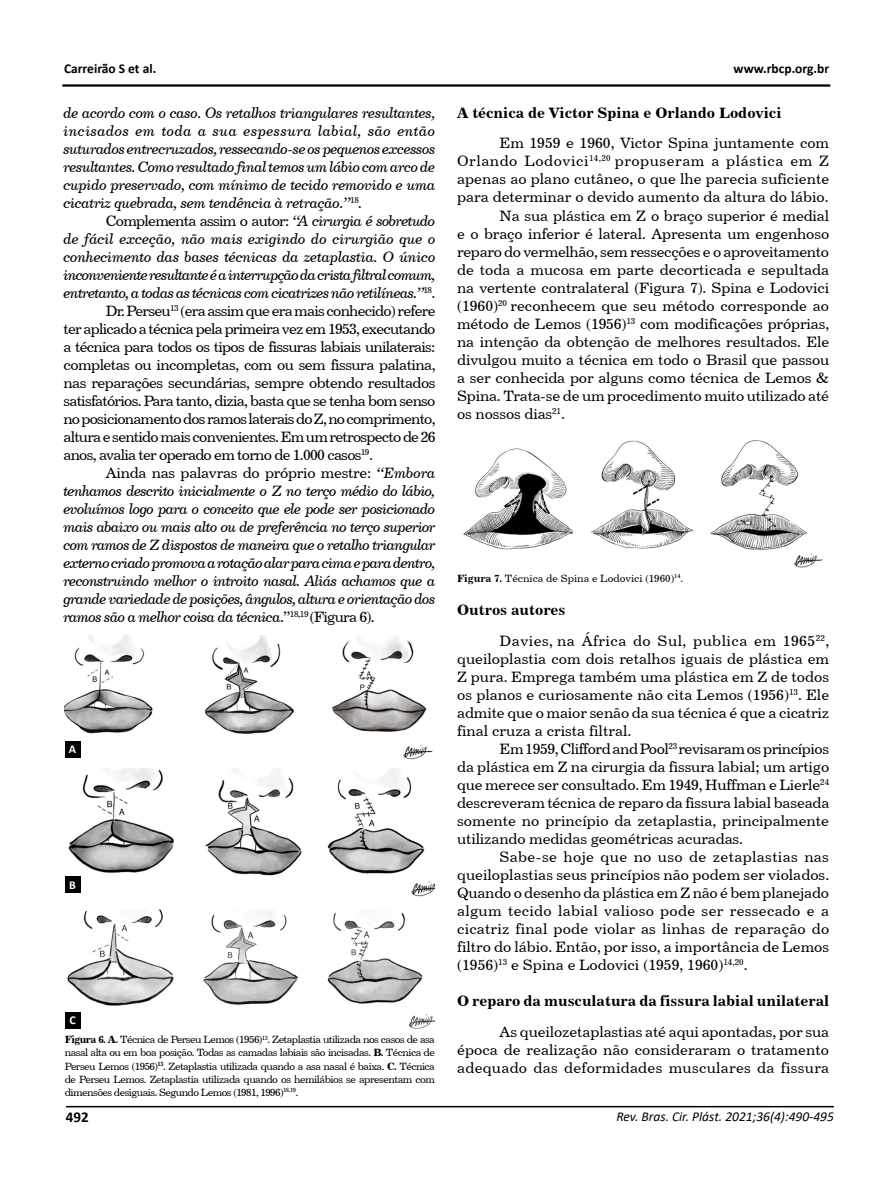
<style>
.page{position:relative;width:893px;height:1191px;background:#fff}
.page>*{position:absolute;margin:0;border:0;box-sizing:border-box;transform-origin:0 0}
.t1{font:15px/18px "Century 731 BT Roman A";letter-spacing:-.01em;color:#000;text-align:justify}
.t2{font:15px/18px "Century 731 BT Italic A";letter-spacing:-.05em;color:#000;text-align:justify}
.t3{font:15px "Century 731 BT Bold A";color:#000}
.t4{font:15px "Century 731 BT Roman A";letter-spacing:-.05em;color:#000}
.t5{font:15px "Century 731 BT Roman A";letter-spacing:.035em;color:#000}
.t6{font:700 15px "Calibri";color:#000}
.t7{font:italic 13.5px "Calibri";color:#000}
.t8{font:700 13.5px "Calibri";color:#000}
.t9{font:700 12px "Calibri";color:#fff}
.t10{font:10.5px/13.2px "Century 731 BT Roman A";letter-spacing:-.05em;color:#000;text-align:justify}
.t11{font:10.5px "Century 731 BT Roman A";color:#000}
.s1{font-family:"Century 731 BT Italic A"}
.s2{font-family:"Century 731 BT Roman A"}
.s3{font-family:"Century 731 BT Bold A"}
</style>
<div class="page">
<hr style="left:66px;top:1106px;width:768px;height:1px;background:#000">
<hr style="left:62px;top:84px;width:768px;height:3px;background:#000">
<img style="left:463px;top:440px;width:360px;height:128px">
<img style="left:65px;top:635px;width:370px;height:393px">
<div style="left:65px;top:741px;width:15px;height:16px;background:#000"></div>
<div style="left:65px;top:1012px;width:15px;height:16px;background:#000"></div>
<div style="left:65px;top:876px;width:15px;height:17px;background:#000"></div>
<p class="t8" style="left:64px;top:59px;width:94px">Carreirão S et al.</p>
<p class="t8" style="left:734px;top:59px;width:97px">www.rbcp.org.br</p>
<p class="t2" style="left:63px;top:103px;width:374px">de acordo com o caso. Os retalhos triangulares resultantes, incisados em toda a sua espessura labial, são então suturados entrecruzados, ressecando-se os pequenos excessos resultantes. Como resultado final temos um lábio com arco de cupido preservado, com mínimo de tecido removido e uma cicatriz quebrada, sem tendência à retração.”<sup>18</sup>.</p>
<p class="t4" style="left:106px;top:211px;width:331px">Complementa assim o autor: <span class="s1">“A cirurgia é sobretudo</span></p>
<p class="t2" style="left:63px;top:229px;width:374px">de fácil exceção, não mais exigindo do cirurgião que o conhecimento das bases técnicas da zetaplastia. O único inconveniente resultante é a interrupção da crista filtral comum, entretanto, a todas as técnicas com cicatrizes não retilíneas.”<sup>18</sup><span class="s2">.</span></p>
<p class="t1" style="left:63px;top:301px;width:374px;text-indent:43px">Dr. Perseu<sup>13</sup> (era assim que era mais conhecido) refere ter aplicado a técnica pela primeira vez em 1953, executando a técnica para todos os tipos de fissuras labiais unilaterais: completas ou incompletas, com ou sem fissura palatina, nas reparações secundárias, sempre obtendo resultados satisfatórios. Para tanto, dizia, basta que se tenha bom senso no posicionamento dos ramos laterais do Z, no comprimento, altura e sentido mais convenientes. Em um retrospecto de 26 anos, avalia ter operado em torno de 1.000 casos<sup>19</sup>.</p>
<p class="t1" style="left:106px;top:463px;width:331px">Ainda nas palavras do próprio mestre: <span class="s1">“Embora</span></p>
<p class="t2" style="left:63px;top:481px;width:374px">tenhamos descrito inicialmente o Z no terço médio do lábio, evoluímos logo para o conceito que ele pode ser posicionado mais abaixo ou mais alto ou de preferência no terço superior com ramos de Z dispostos de maneira que o retalho triangular externo criado promova a rotação alar para cima e para dentro, reconstruindo melhor o introito nasal. Aliás achamos que a grande variedade de posições, ângulos, altura e orientação dos ramos são a melhor coisa da técnica<span class="s2">.”</span><sup>18,19</sup> <span class="s2">(Figura 6).</span></p>
<p class="t3" style="left:457px;top:103px;width:326px">A técnica de Victor Spina e Orlando Lodovici</p>
<p class="t1" style="left:500px;top:134px;width:331px">Em 1959 e 1960, Victor Spina juntamente com</p>
<p class="t5" style="left:457px;top:152px;width:374px">Orlando Lodovici<sup>14,20</sup> propuseram a plástica em Z</p>
<p class="t1" style="left:457px;top:170px;width:374px">apenas ao plano cutâneo, o que lhe parecia suficiente</p>
<p class="t1" style="left:457px;top:188px;width:373px">para determinar o devido aumento da altura do lábio.</p>
<p class="t1" style="left:500px;top:206px;width:331px">Na sua plástica em Z o braço superior é medial</p>
<p class="t1" style="left:457px;top:224px;width:374px">e o braço inferior é lateral. Apresenta um engenhoso</p>
<p class="t1" style="left:457px;top:242px;width:374px">reparo do vermelhão, sem ressecções e o aproveitamento</p>
<p class="t1" style="left:457px;top:260px;width:374px">de toda a mucosa em parte decorticada e sepultada</p>
<p class="t1" style="left:457px;top:278px;width:374px">na vertente contralateral (Figura 7). Spina e Lodovici</p>
<p class="t1" style="left:457px;top:296px;width:374px">(1960)<sup>20</sup> reconhecem que seu método corresponde ao</p>
<p class="t1" style="left:457px;top:314px;width:374px">método de Lemos (1956)<sup>13</sup> com modificações próprias,</p>
<p class="t1" style="left:457px;top:332px;width:374px">na intenção da obtenção de melhores resultados. Ele</p>
<p class="t1" style="left:457px;top:350px;width:374px">divulgou muito a técnica em todo o Brasil que passou</p>
<p class="t1" style="left:457px;top:368px;width:374px">a ser conhecida por alguns como técnica de Lemos &amp;</p>
<p class="t1" style="left:457px;top:386px;width:373px">Spina. Trata-se de um procedimento muito utilizado até</p>
<p class="t1" style="left:457px;top:404px;width:109px">os nossos dias<sup>21</sup>.</p>
<p class="t11" style="left:457px;top:571px;width:228px"><span class="s3">Figura 7.</span> Técnica de Spina e Lodovici (1960)<sup>14</sup>.</p>
<p class="t3" style="left:457px;top:600px;width:110px">Outros autores</p>
<p class="t1" style="left:457px;top:631px;width:374px;text-indent:43px">Davies, na África do Sul, publica em 1965<sup>22</sup>, queiloplastia com dois retalhos iguais de plástica em Z pura. Emprega também uma plástica em Z de todos os planos e curiosamente não cita Lemos (1956)<sup>13</sup>. Ele admite que o maior senão da sua técnica é que a cicatriz final cruza a crista filtral.</p>
<p class="t1" style="left:457px;top:739px;width:374px;text-indent:43px">Em 1959, Clifford and Pool<sup>23</sup> revisaram os princípios da plástica em Z na cirurgia da fissura labial; um artigo que merece ser consultado. Em 1949, Huffman e Lierle<sup>24 </sup>descreveram técnica de reparo da fissura labial baseada somente no princípio da zetaplastia, principalmente utilizando medidas geométricas acuradas.</p>
<p class="t1" style="left:457px;top:847px;width:374px;text-indent:43px">Sabe-se hoje que no uso de zetaplastias nas queiloplastias seus princípios não podem ser violados.<br>Quando o desenho da plástica em Z não é bem planejado algum tecido labial valioso pode ser ressecado e a cicatriz final pode violar as linhas de reparação do filtro do lábio. Então, por isso, a importância de Lemos (1956)<sup>13</sup> e Spina e Lodovici (1959, 1960)<sup>14,20</sup>.</p>
<p class="t3" style="left:457px;top:992px;width:374px">O reparo da musculatura da fissura labial unilateral</p>
<p class="t1" style="left:457px;top:1022px;width:374px;text-indent:43px">As queilozetaplastias até aqui apontadas, por sua época de realização não consideraram o tratamento adequado das deformidades musculares da fissura</p>
<p class="t9" style="left:69px;top:740px;width:9px">A</p>
<p class="t9" style="left:69px;top:876px;width:8px">B</p>
<p class="t9" style="left:69px;top:1012px;width:8px">C</p>
<p class="t10" style="left:65px;top:1033px;width:372px"><span class="s3">Figura 6. A.</span> Técnica de Perseu Lemos (1956)<sup>13</sup>. Zetaplastia utilizada nos casos de asa nasal alta ou em boa posição. Todas as camadas labiais são incisadas. <span class="s3">B.</span> Técnica de Perseu Lemos (1956)<sup>13</sup>. Zetaplastia utilizada quando a asa nasal é baixa. <span class="s3">C.</span> Técnica de Perseu Lemos. Zetaplastia utilizada quando os hemilábios se apresentam com dimensões desiguais. Segundo Lemos (1981, 1996)<sup>18,19</sup>.</p>
<p class="t6" style="left:66px;top:1106px;width:24px">492</p>
<p class="t7" style="left:616px;top:1107px;width:219px">Rev. Bras. Cir. Plást. 2021;36(4):490-495</p>
</div>
